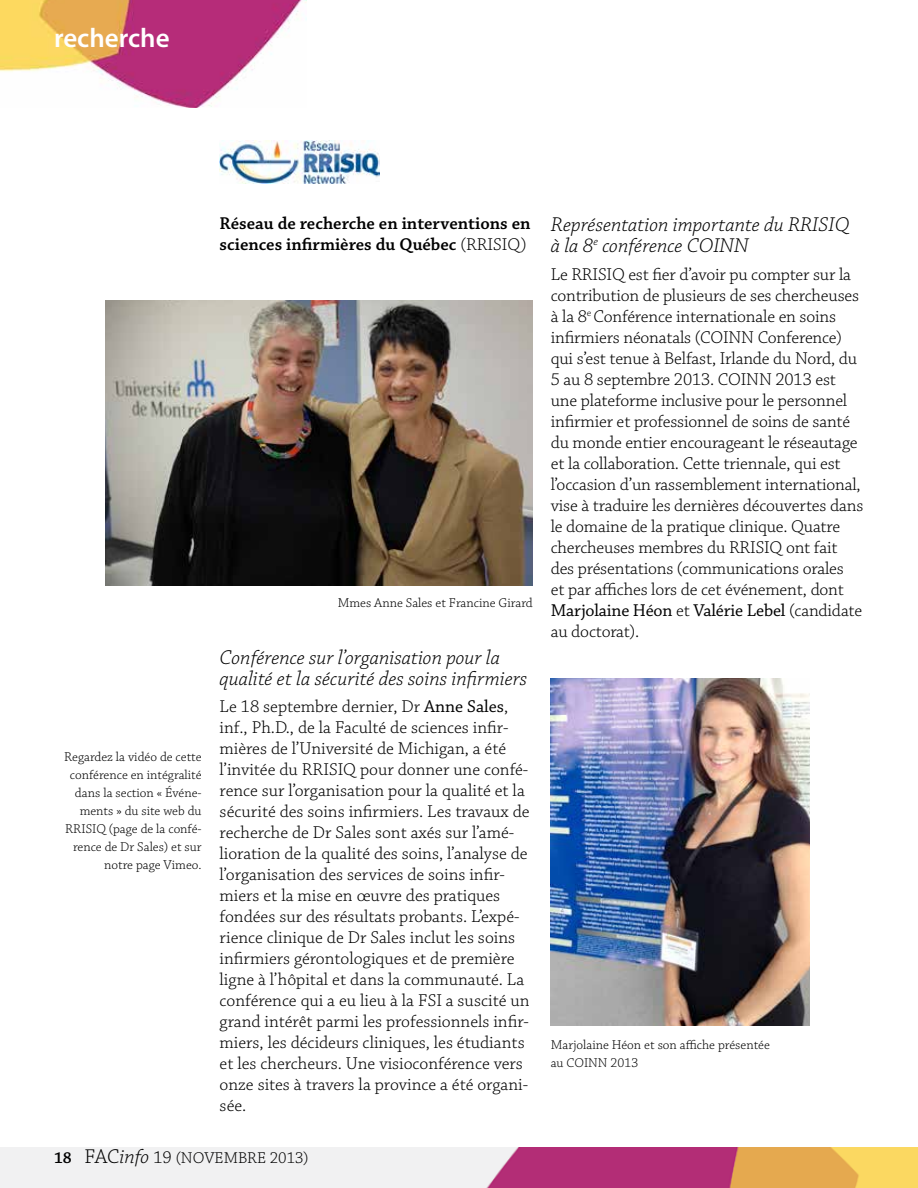
<style>
.page{position:relative;width:918px;height:1188px;background:#fff}
.page>*{position:absolute;margin:0;border:0;box-sizing:border-box;transform-origin:0 0}
.t1{font:600 27px "Myriad Pro";color:#fff}
.t2{font:italic 300 21px/21px "Chaparral Pro";color:#000}
.t3{font:300 18px/21px "Chaparral Pro";letter-spacing:-.005em;color:#000}
.t4{font:600 18px/21px "Chaparral Pro";color:#000}
.t5{font:300 16.5px "Chaparral Pro";color:#000}
.t6{font:300 13.5px/18px "Chaparral Pro";color:#000;text-align:right}
.s1{font-weight:300}
.s2{font-weight:400}
.s3{font-weight:600}
.s4{font-size:21px}
.s5{font-style:italic;font-size:21px}
.s6{font-size:18px}
</style>
<div class="page">
<img style="left:0;top:1148px;width:918px;height:40px">
<img style="left:0;top:0;width:307px;height:108px">
<img style="left:220px;top:141px;width:159px;height:42px">
<img style="left:105px;top:300px;width:428px;height:285px">
<img style="left:551px;top:678px;width:259px;height:348px">
<h1 class="t1" style="left:54px;top:21px;width:117px">recherche</h1>
<p class="t6" style="left:64px;top:748px;width:139px">Regardez la vidéo de cette conférence en intégralité dans la section « Événe&shy;ments » du site web du<br>RRISIQ (page de la confé&shy;rence de Dr Sales) et sur notre page Vimeo.</p>
<p class="t4" style="left:220px;top:213px;width:313px">Réseau de recherche en interventions en sciences infirmières du Québec <span class="s1">(RRISIQ)</span></p>
<p class="t2" style="left:551px;top:215px;width:300px">Représentation importante du RRISIQ à la 8<sup>e</sup> conférence COINN</p>
<p class="t3" style="left:551px;top:265px;width:314px">Le RRISIQ est fier d’avoir pu compter sur la contribution de plusieurs de ses chercheuses à la 8<sup>e</sup> Conférence internationale en soins infirmiers néonatals (COINN Conference) qui s’est tenue à Belfast, Irlande du Nord, du 5 au 8 septembre 2013. COINN 2013 est une plateforme inclusive pour le personnel infirmier et professionnel de soins de santé du monde entier encourageant le réseautage et la collaboration. Cette triennale, qui est l’occasion d’un rassemblement international, vise à traduire les dernières découvertes dans le domaine de la pratique clinique. Quatre chercheuses membres du RRISIQ ont fait des présentations (communications orales<br>et par affiches lors de cet événement, dont <span class="s2">Marjolaine Héon</span> et <span class="s2">Valérie Lebel</span> (candidate au doctorat).</p>
<p class="t6" style="left:338px;top:595px;width:197px">Mmes Anne Sales et Francine Girard</p>
<p class="t2" style="left:220px;top:647px;width:309px">Conférence sur l’organisation pour la qualité et la sécurité des soins infirmiers</p>
<p class="t3" style="left:220px;top:697px;width:312px">Le 18 septembre dernier, Dr <span class="s2">Anne Sales</span>, inf., Ph.D., de la Faculté de sciences infir&shy;mières de l’Université de Michigan, a été l’invitée du RRISIQ pour donner une confé&shy;rence sur l’organisation pour la qualité et la sécurité des soins infirmiers. Les travaux de recherche de Dr Sales sont axés sur l’amé&shy;lioration de la qualité des soins, l’analyse de l’organisation des services de soins infir&shy;miers et la mise en œuvre des pratiques fondées sur des résultats probants. L’expé&shy;rience clinique de Dr Sales inclut les soins infirmiers gérontologiques et de première ligne à l’hôpital et dans la communauté. La conférence qui a eu lieu à la FSI a suscité un grand intérêt parmi les professionnels infir&shy;miers, les décideurs cliniques, les étudiants et les chercheurs. Une visioconférence vers onze sites à travers la province a été organi&shy;sée.</p>
<p class="t6" style="left:551px;top:1036px;width:221px;text-align:left">Marjolaine Héon et son affiche présentée au COINN 2013</p>
<p class="t5" style="left:54px;top:1149px;width:256px"><span class="s3">18</span> <span class="s4">FAC</span><span class="s5">info</span> <span class="s6">19</span> (novembre 2013)</p>
</div>
